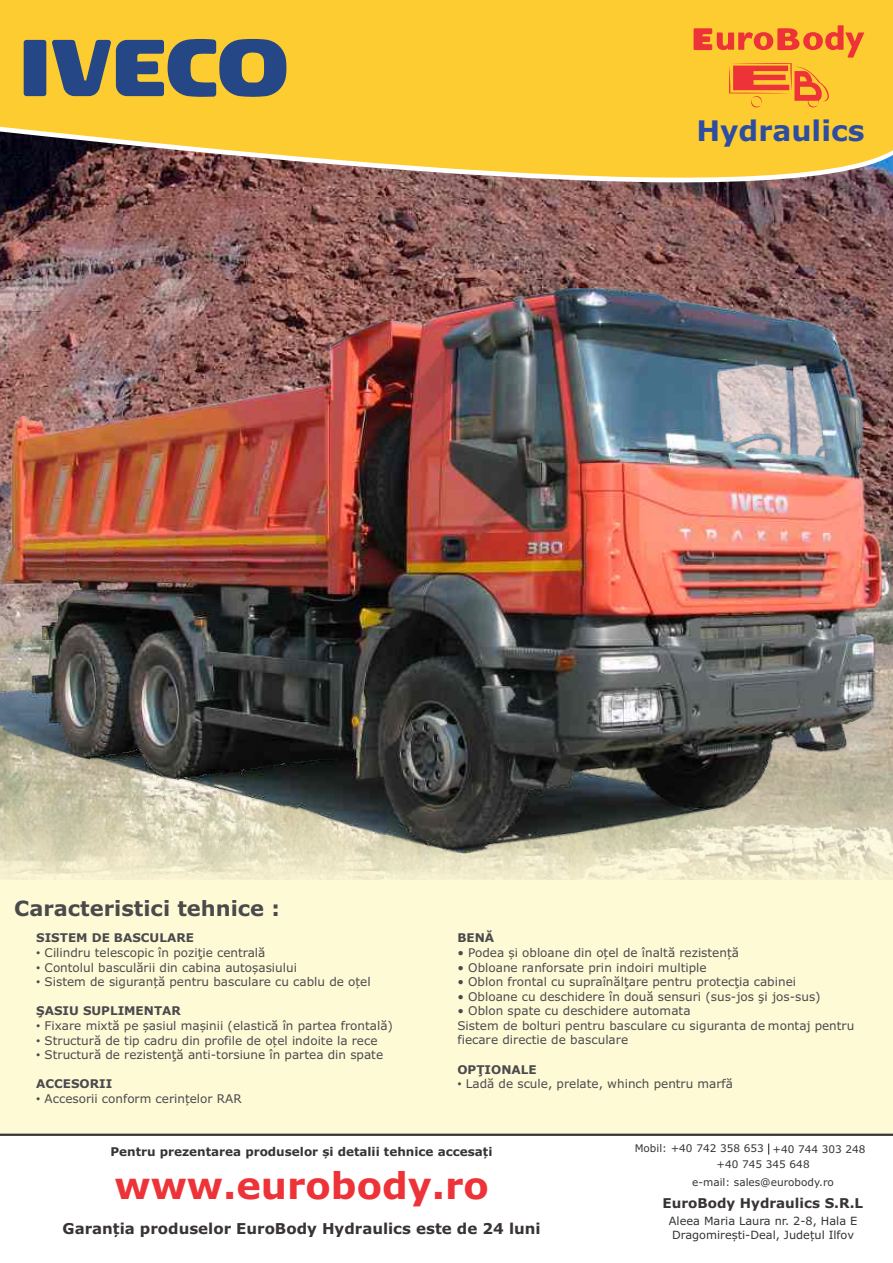
<style>
.page{position:relative;width:893px;height:1263px;background:#fff}
.page>*{position:absolute;margin:0;border:0;box-sizing:border-box;transform-origin:0 0}
.t1{font:700 36.9px "Verdana";color:#ed3338}
.t2{font:700 28.35px "Verdana";color:#2e4da1}
.t3{font:700 21px "Verdana";color:#4a4a4d}
.t4{font:700 15px "Verdana";color:#383336}
.t5{font:700 13.5px "Verdana";color:#383336}
.t6{font:12px/14.5px "Verdana";color:#4a4a4d}
.t7{font:700 12px "Verdana";color:#4a4a4d}
.t8{font:700 12px "Verdana";color:#383336}
.t9{font:11.25px/13.8px "Verdana";color:#383336}
.t10{font:10.5px/15.5px "Verdana";color:#383336}
.s1{font-family:"Arial"}
</style>
<div class="page">
<div style="left:0;top:0;width:893px;height:1134px;background:#fffad6"></div>
<img style="left:0;top:229px;width:893px;height:651px">
<img style="left:1px;top:288px;width:881px;height:560px">
<img style="left:22px;top:542px;width:704px;height:311px">
<img style="left:176px;top:759px;width:253px;height:86px">
<img style="left:100px;top:749px;width:63px;height:28px">
<img style="left:0;top:690px;width:89px;height:68px">
<img style="left:717px;top:365px;width:107px;height:91px">
<svg style="left:0;top:224px;width:893px;height:5px;background:#8c5f5c"></svg>
<svg style="left:0;top:0;width:893px;height:224px;background:#d3a73e"></svg>
<svg style="left:52px;top:39px;width:234px;height:58px;background:#707567"></svg>
<div style="left:24px;top:40px;width:22px;height:56px;background:#264785;border-radius:3px"></div>
<hr style="left:0;top:1134px;width:893px;height:2px;background:#383336">
<svg style="left:694px;top:25px;width:170px;height:83px;background:#f7a232"></svg>
<h2 class="t2" style="left:696px;top:119px;width:170px">Hydraulics</h2>
<h3 class="t3" style="left:14px;top:900px;width:267px">Caracteristici tehnice :</h3>
<p class="t7" style="left:36px;top:933px;width:159px">SISTEM DE BASCULARE</p>
<p class="t6" style="left:36px;top:946px;width:231px"><span class="s1">•</span> Cilindru telescopic în poziţie centrală</p>
<p class="t6" style="left:36px;top:961px;width:262px"><span class="s1">•</span> Contolul basculării din cabina autoșasiului</p>
<p class="t6" style="left:36px;top:975px;width:336px"><span class="s1">•</span> Sistem de siguranță pentru basculare cu cablu de oțel</p>
<p class="t7" style="left:36px;top:1006px;width:146px">ŞASIU SUPLIMENTAR</p>
<p class="t6" style="left:36px;top:1019px;width:358px"><span class="s1">•</span> Fixare mixtă pe șasiul mașinii (elastică în partea frontală)</p>
<p class="t6" style="left:36px;top:1034px;width:343px"><span class="s1">•</span> Structură de tip cadru din profile de oțel indoite la rece</p>
<p class="t6" style="left:36px;top:1048px;width:348px"><span class="s1">•</span> Structură de rezistenţă anti-torsiune în partea din spate</p>
<p class="t7" style="left:36px;top:1079px;width:78px">ACCESORII</p>
<p class="t6" style="left:36px;top:1092px;width:207px"><span class="s1">•</span> Accesorii conform cerințelor RAR</p>
<p class="t7" style="left:457px;top:933px;width:38px">BENĂ</p>
<p class="t6" style="left:457px;top:946px;width:283px">• Podea și obloane din oțel de înaltă rezistență</p>
<p class="t6" style="left:457px;top:961px;width:251px">• Obloane ranforsate prin indoiri multiple</p>
<p class="t6" style="left:457px;top:975px;width:340px">• Oblon frontal cu supraînălţare pentru protecţia cabinei</p>
<p class="t6" style="left:457px;top:990px;width:365px">• Obloane cu deschidere în două sensuri (sus-jos şi jos-sus)</p>
<p class="t6" style="left:457px;top:1005px;width:398px">• Oblon spate cu deschidere automata<br>Sistem de bolturi pentru basculare cu siguranta de montaj pentru fiecare directie de basculare</p>
<p class="t7" style="left:457px;top:1064px;width:81px">OPŢIONALE</p>
<p class="t6" style="left:457px;top:1077px;width:277px"><span class="s1">•</span> Ladă de scule, prelate, whinch pentru marfă</p>
<p class="t8" style="left:110px;top:1147px;width:384px">Pentru prezentarea produselor și detalii tehnice accesați</p>
<h1 class="t1" style="left:115px;top:1171px;width:376px">www.eurobody.ro</h1>
<p class="t4" style="left:63px;top:1222px;width:480px">Garanția produselor EuroBody Hydraulics este de 24 luni</p>
<p class="t10" style="left:716px;top:1142px;width:95px;text-indent:-82px">Mobil: +40 742 358 653<br>+40 745 345 648</p>
<p class="t10" style="left:772px;top:1142px;width:95px">+40 744 303 248</p>
<p class="t10" style="left:692px;top:1175px;width:143px">e-mail: sales@eurobody.ro</p>
<p class="t5" style="left:662px;top:1198px;width:202px">EuroBody Hydraulics S.R.L</p>
<p class="t9" style="left:669px;top:1215px;width:190px">Aleea Maria Laura nr. 2-8, Hala E<br>Dragomirești-Deal, Județul Ilfov</p>
</div>
